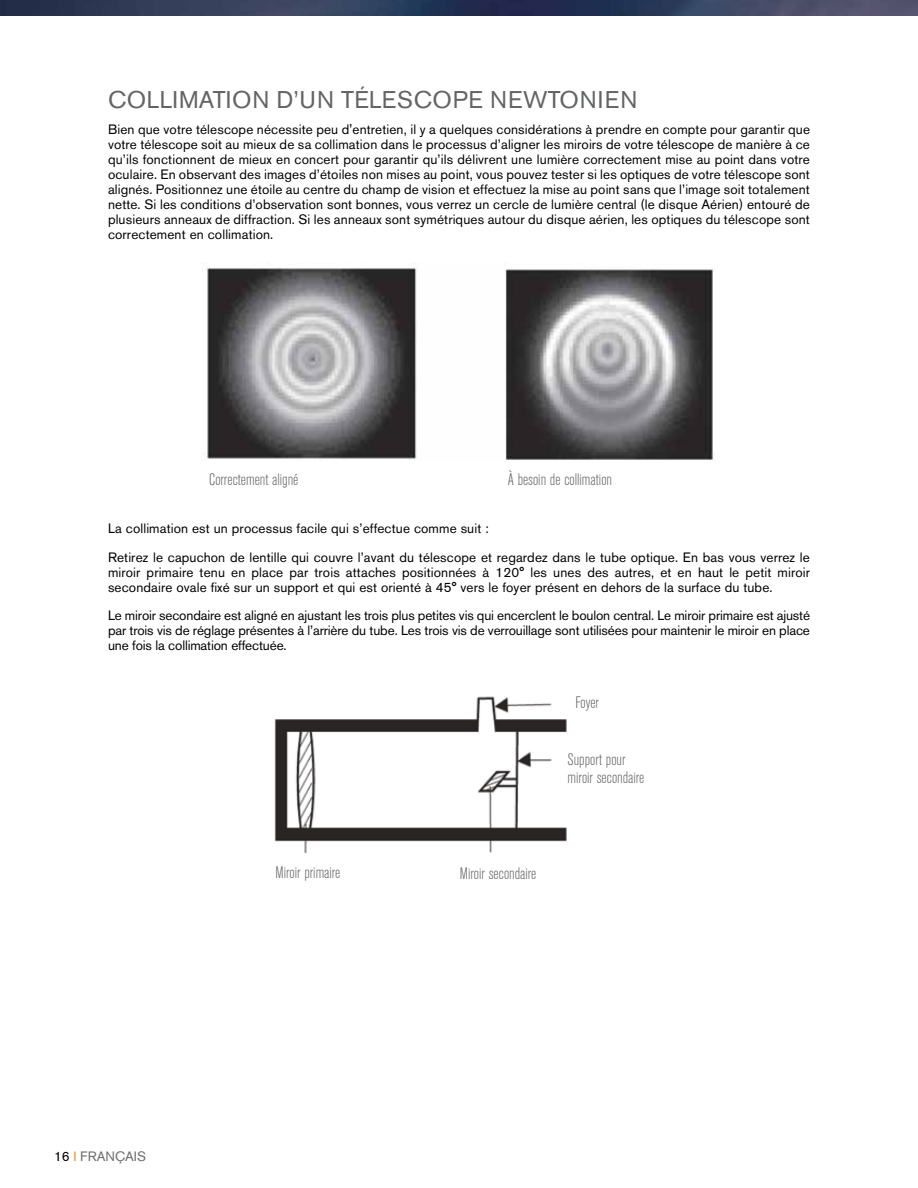
<style>
.page{position:relative;width:918px;height:1188px;background:#fff}
.page>*{position:absolute;margin:0;border:0;box-sizing:border-box;transform-origin:0 0}
.t1{font:24px "Akzidenz Grotesk BE";letter-spacing:.03em;color:#636466}
.t2{font:300 condensed 16.5px/18px "Akzidenz Grotesk BE";color:#636466}
.t3{font:13.5px/15px "Akzidenz Grotesk BE";letter-spacing:.01em;color:#000;text-align:justify}
.t4{font:13.5px/15px "Akzidenz Grotesk BE";letter-spacing:.01em;color:#000101}
.t5{font:13.5px "Akzidenz Grotesk BE";color:#6d6e71}
.s1{color:#000}
.s2{color:#f78f20}
</style>
<div class="page">
<img style="left:0;top:0;width:918px;height:15px">
<img style="left:207px;top:263px;width:507px;height:197px">
<img style="left:274px;top:696px;width:293px;height:158px">
<h1 class="t1" style="left:108px;top:86px;width:531px">COLLIMATION D’UN TÉLESCOPE NEWTONIEN</h1>
<p class="t3" style="left:108px;top:122px;width:704px">Bien que votre télescope nécessite peu d'entretien, il y a quelques considérations à prendre en compte pour garantir que votre télescope soit au mieux de sa collimation dans le processus d’aligner les miroirs de votre télescope de manière à ce qu’ils fonctionnent de mieux en concert pour garantir qu’ils délivrent une lumière correctement mise au point dans votre oculaire. En observant des images d’étoiles non mises au point, vous pouvez tester si les optiques de votre télescope sont alignés. Positionnez une étoile au centre du champ de vision et effectuez la mise au point sans que l’image soit totalement nette. Si les conditions d’observation sont bonnes, vous verrez un cercle de lumière central (le disque Aérien) entouré de plusieurs anneaux de diffraction. Si les anneaux sont symétriques autour du disque aérien, les optiques du télescope sont correctement en collimation.</p>
<p class="t2" style="left:209px;top:470px;width:91px">Correctement aligné</p>
<p class="t2" style="left:508px;top:470px;width:106px">À besoin de collimation</p>
<p class="t4" style="left:108px;top:514px;width:703px;line-height:28.5px">La collimation est un processus facile qui s’effectue comme suit :<br>Retirez le capuchon de lentille qui couvre l’avant du télescope et regardez dans le tube optique. En bas vous verrez le</p>
<p class="t4" style="left:108px;top:565px;width:704px">miroir primaire tenu en place par trois attaches positionnées à 120° les unes des autres, et en haut le petit miroir secondaire ovale fixé sur un support et qui est orienté à 45° vers le foyer présent en dehors de la surface du tube.</p>
<p class="t4" style="left:108px;top:608px;width:704px;text-align:justify">Le miroir secondaire est aligné en ajustant les trois plus petites vis qui encerclent le boulon central. Le miroir primaire est ajusté par trois vis de réglage présentes à l’arrière du tube. Les trois vis de verrouillage sont utilisées pour maintenir le miroir en place une fois la collimation effectuée.</p>
<p class="t2" style="left:575px;top:694px;width:25px">Foyer</p>
<p class="t5" style="left:54px;top:1148px;width:94px"><span class="s1">16</span> <span class="s2">I</span> FRANÇAIS</p>
<p class="t2" style="left:568px;top:751px;width:78px">Support pour miroir secondaire</p>
<p class="t2" style="left:275px;top:864px;width:66px">Miroir primaire</p>
<p class="t2" style="left:460px;top:865px;width:78px">Miroir secondaire</p>
</div>
